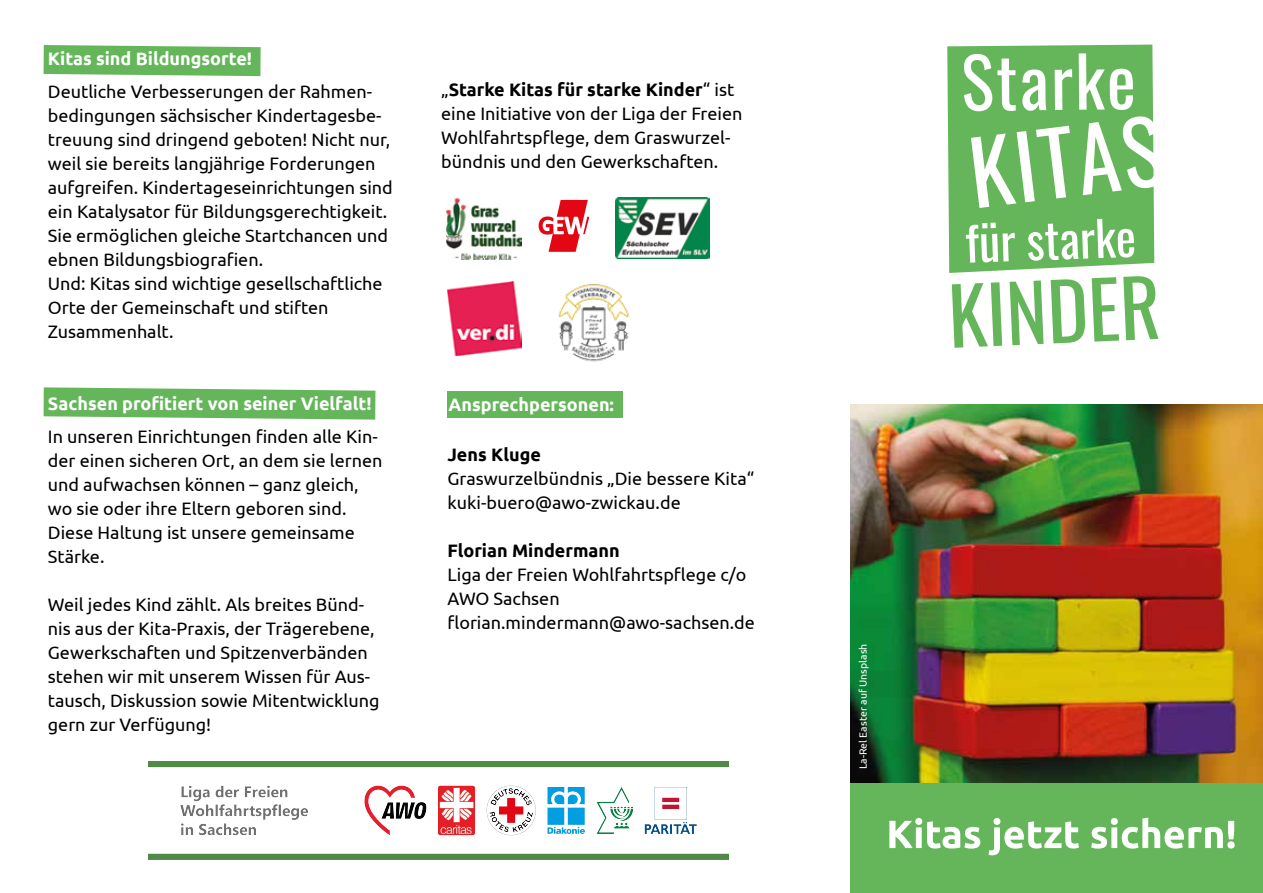
<style>
.page{position:relative;width:1263px;height:893px;background:#fff}
.page>*{position:absolute;margin:0;border:0;box-sizing:border-box;transform-origin:0 0}
.t1{font:18px/24px "Ubuntu";color:#000}
.t2{font:700 18px "Ubuntu";color:#fff}
.t3{font:700 18px "Ubuntu";color:#000}
.t4{font:10.5px "Ubuntu";color:#fff}
.s1{font-weight:700}
</style>
<div class="page">
<img style="left:851px;top:405px;width:412px;height:379px">
<svg style="left:947px;top:45px;width:207px;height:228px;fill:#65b65a"></svg>
<svg style="left:952px;top:276px;width:206px;height:72px"></svg>
<div style="left:851px;top:784px;width:412px;height:109px;background:#65b65a"></div>
<svg style="left:889px;top:818px;width:346px;height:37px"></svg>
<img style="left:615px;top:197px;width:95px;height:61px">
<img style="left:446px;top:197px;width:75px;height:62px">
<svg style="left:539px;top:200px;width:50px;height:52px"></svg>
<div style="left:447px;top:392px;width:176px;height:26px;background:#65b65a"></div>
<img style="left:448px;top:282px;width:73px;height:74px">
<svg style="left:44px;top:45px;width:217px;height:31px;background:#6fba65"></svg>
<svg style="left:44px;top:387px;width:331px;height:33px;background:#77be6e"></svg>
<img style="left:558px;top:284px;width:72px;height:78px">
<img style="left:148px;top:761px;width:580px;height:98px">
<p class="t2" style="left:48px;top:47px;width:206px">Kitas sind Bildungsorte!</p>
<p class="t1" style="left:48px;top:79px;width:346px">Deutliche Verbesserungen der Rahmen&shy;bedingungen sächsischer Kindertagesbe&shy;treuung sind dringend geboten! Nicht nur, weil sie bereits langjährige Forderungen aufgreifen. Kindertageseinrichtungen sind ein Katalysator für Bildungsgerechtigkeit.<br>Sie ermöglichen gleiche Startchancen und ebnen Bildungsbiografien.<br>Und: Kitas sind wichtige gesellschaftliche Orte der Gemeinschaft und stiften Zusammenhalt.</p>
<p class="t2" style="left:48px;top:392px;width:325px">Sachsen profitiert von seiner Vielfalt!</p>
<p class="t1" style="left:48px;top:424px;width:336px">In unseren Einrichtungen finden alle Kin&shy;der einen sicheren Ort, an dem sie lernen und aufwachsen können – ganz gleich, wo sie oder ihre Eltern geboren sind.<br>Diese Haltung ist unsere gemeinsame Stärke.</p>
<p class="t1" style="left:48px;top:592px;width:333px">Weil jedes Kind zählt. Als breites Bünd&shy;nis aus der Kita-Praxis, der Trägerebene, Gewerkschaften und Spitzenverbänden stehen wir mit unserem Wissen für Aus&shy;tausch, Diskussion sowie Mitentwicklung gern zur Verfügung!</p>
<p class="t1" style="left:441px;top:77px;width:303px">„<span class="s1">Starke Kitas für starke Kinder</span>“ ist eine Initiative von der Liga der Freien Wohlfahrtspflege, dem Graswurzel&shy;bündnis und den Gewerkschaften.</p>
<p class="t2" style="left:448px;top:394px;width:167px">Ansprechpersonen:</p>
<p class="t3" style="left:447px;top:443px;width:95px">Jens Kluge</p>
<p class="t1" style="left:447px;top:466px;width:308px">Graswurzelbündnis „Die bessere Kita“ kuki-buero@awo-zwickau.de</p>
<p class="t3" style="left:447px;top:539px;width:174px">Florian Mindermann</p>
<p class="t1" style="left:447px;top:562px;width:309px">Liga der Freien Wohlfahrtspflege c/o<br>AWO Sachsen florian.mindermann@awo-sachsen.de</p>
<p class="t4" style="left:857px;top:769px;width:127px;rotate:-90deg">La-Rel Easter auf Unsplash</p>
</div>
